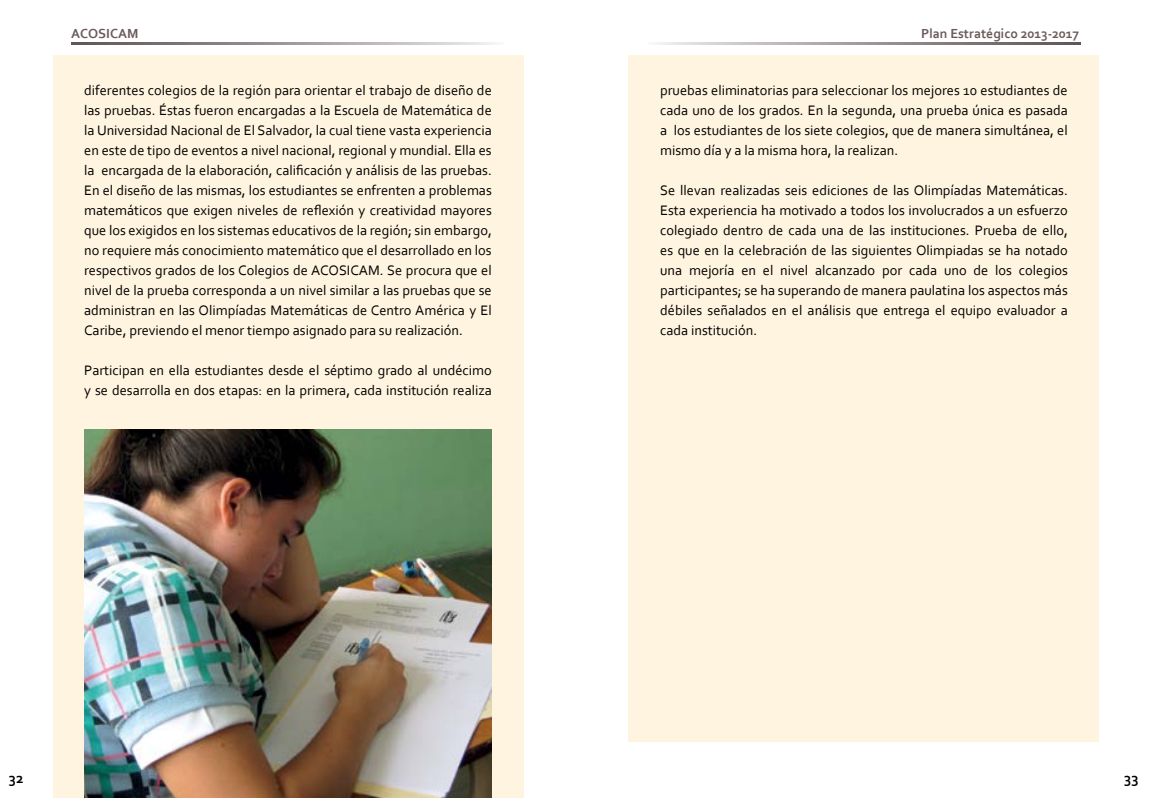
<style>
.page{position:relative;width:1152px;height:798px;background:#fff}
.page>*{position:absolute;margin:0;border:0;box-sizing:border-box;transform-origin:0 0}
.t1{font:700 15px "Corbel";color:#000}
.t2{font:14.38px/20px "Corbel";color:#000;text-align:justify}
.t3{font:700 13.75px "Corbel";color:#6c5b5b}
</style>
<div class="page">
<img style="left:71px;top:43px;width:424px;height:1px">
<img style="left:657px;top:43px;width:423px;height:1px">
<div style="left:628px;top:56px;width:471px;height:686px;background:#fff4df"></div>
<div style="left:53px;top:56px;width:470px;height:741px;background:#fff4df"></div>
<img style="left:84px;top:429px;width:407px;height:368px">
<p class="t3" style="left:71px;top:25px;width:69px">ACOSICAM</p>
<p class="t2" style="left:84px;top:80px;width:409px">diferentes colegios de la región para orientar el trabajo de diseño de las pruebas. Éstas fueron encargadas a la Escuela de Matemática de la Universidad Nacional de El Salvador, la cual tiene vasta experiencia en este de tipo de eventos a nivel nacional, regional y mundial. Ella es la encargada de la elaboración, calificación y análisis de las pruebas.<br>En el diseño de las mismas, los estudiantes se enfrenten a problemas matemáticos que exigen niveles de reflexión y creatividad mayores que los exigidos en los sistemas educativos de la región; sin embargo, no requiere más conocimiento matemático que el desarrollado en los respectivos grados de los Colegios de ACOSICAM. Se procura que el nivel de la prueba corresponda a un nivel similar a las pruebas que se administran en las Olimpíadas Matemáticas de Centro América y El Caribe, previendo el menor tiempo asignado para su realización.</p>
<p class="t2" style="left:84px;top:360px;width:409px">Participan en ella estudiantes desde el séptimo grado al undécimo y se desarrolla en dos etapas: en la primera, cada institución realiza</p>
<p class="t3" style="left:921px;top:25px;width:160px">Plan Estratégico 2013-2017</p>
<p class="t2" style="left:660px;top:80px;width:409px">pruebas eliminatorias para seleccionar los mejores 10 estudiantes de cada uno de los grados. En la segunda, una prueba única es pasada a los estudiantes de los siete colegios, que de manera simultánea, el mismo día y a la misma hora, la realizan.</p>
<p class="t2" style="left:660px;top:180px;width:409px">Se llevan realizadas seis ediciones de las Olimpíadas Matemáticas.<br>Esta experiencia ha motivado a todos los involucrados a un esfuerzo colegiado dentro de cada una de las instituciones. Prueba de ello, es que en la celebración de las siguientes Olimpiadas se ha notado una mejoría en el nivel alcanzado por cada uno de los colegios participantes; se ha superando de manera paulatina los aspectos más débiles señalados en el análisis que entrega el equipo evaluador a cada institución.</p>
<p class="t1" style="left:9px;top:768px;width:16px">32</p>
<p class="t1" style="left:1124px;top:768px;width:16px">33</p>
</div>
